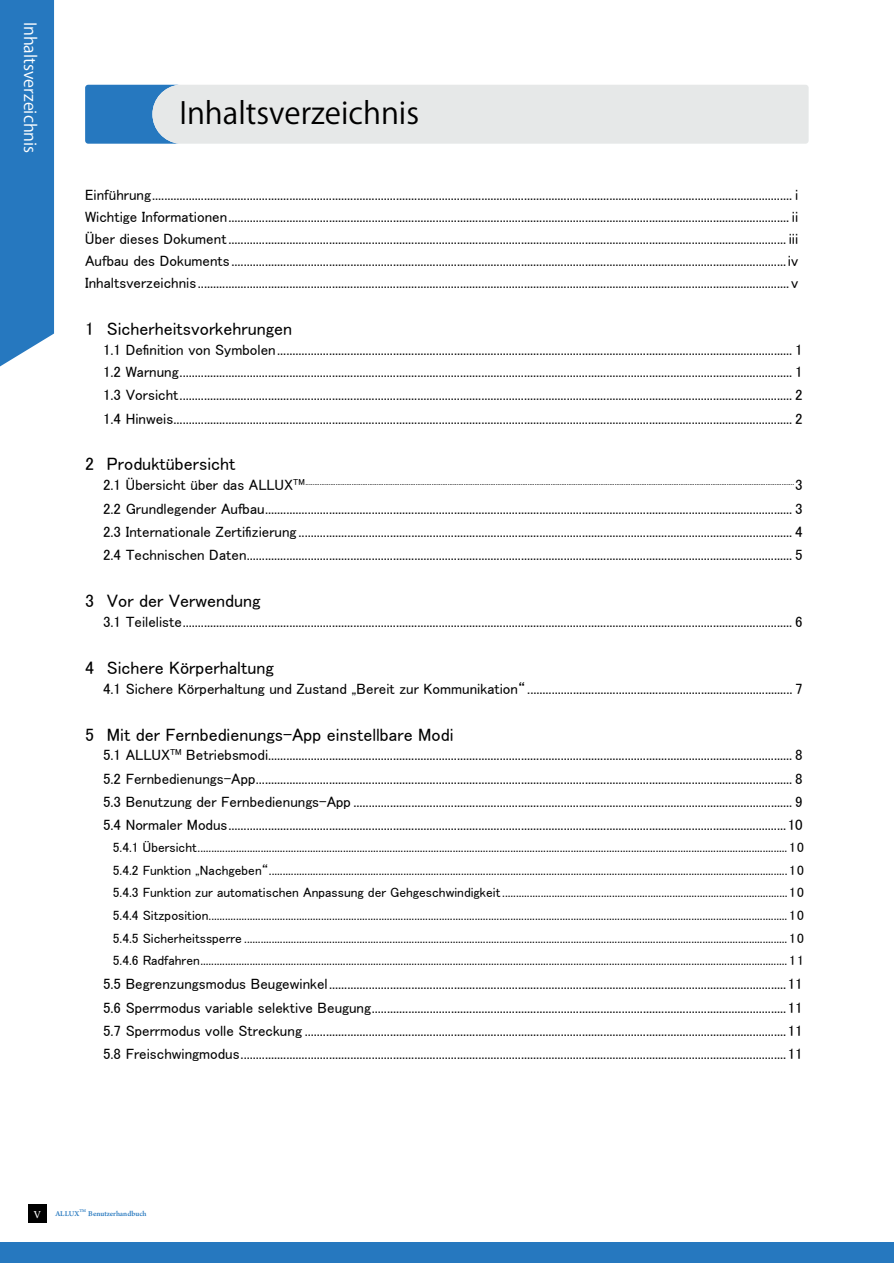
<style>
.page{position:relative;width:894px;height:1263px;background:#fff}
.page>*{position:absolute;margin:0;border:0;box-sizing:border-box;transform-origin:0 0}
.t1{font:30px "Koz Go Pr 6 N";color:#000}
.t2{font:18px "MS P Gothic";color:#000}
.t3{font:16.5px "Koz Go Pr 6 N";color:#fff}
.t4{font:15px/23.2px "MS P Gothic";color:#000;text-align:justify}
.t5{font:13.5px/22.6px "MS P Gothic";color:#000;text-align:justify}
.t6{font:500 10.5px "Adobe Naskh";color:#2678bf}
.t7{font:8.7px "MS P Gothic";color:#000}
.s1{font-size:15px}
.s2{font-family:"Koz Min Pr 6 N";font-weight:400;font-size:13.8px;color:#fff}
</style>
<div class="page">
<div style="left:0;top:0;width:54px;height:367px;background:#2678bf"></div>
<div style="left:28px;top:1204px;width:18px;height:18px;background:#000"></div>
<svg style="left:85px;top:85px;width:723px;height:59px;background:#d2dce4"></svg>
<div style="left:0;top:1241px;width:893px;height:22px;background:#2678bf"></div>
<p class="t3" style="left:39px;top:22px;width:133px;rotate:90deg">Inhaltsverzeichnis</p>
<h1 class="t1" style="left:179px;top:96px;width:241px">Inhaltsverzeichnis</h1>
<p class="t4" style="left:85px;top:183px;width:714px;line-height:22.2px">Einführung.................................................................................................................................................................................................................. i Wichtige Informationen........................................................................................................................................................................................ ii Über dieses Dokument....................................................................................................................................................................................... iii Aufbau des Dokuments...................................................................................................................................................................................... iv Inhaltsverzeichnis.................................................................................................................................................................................................. v</p>
<p class="t2" style="left:85px;top:319px;width:208px">1 Sicherheitsvorkehrungen</p>
<p class="t4" style="left:103px;top:338px;width:701px;line-height:22.8px">1.1 Definition von Symbolen......................................................................................................................................................................... 1<br>1.2 Warnung......................................................................................................................................................................................................... 1<br>1.3 Vorsicht......................................................................................................................................................................................................... 2<br>1.4 Hinweis........................................................................................................................................................................................................... 2</p>
<p class="t2" style="left:85px;top:455px;width:152px">2 Produktübersicht</p>
<p class="t7" style="left:103px;top:478px;width:700px"><span class="s1">2.1 Übersicht über das ALLUX</span>TM...................................................................................................................................................................................................................................................................................<span class="s1">3</span></p>
<p class="t4" style="left:103px;top:496px;width:701px">2.2 Grundlegender Aufbau............................................................................................................................................................................. 3<br>2.3 Internationale Zertifizierung .................................................................................................................................................................. 4<br>2.4 Technischen Daten................................................................................................................................................................................... 5</p>
<p class="t2" style="left:85px;top:591px;width:177px">3 Vor der Verwendung</p>
<p class="t4" style="left:103px;top:610px;width:701px">3.1 Teileliste........................................................................................................................................................................................................ 6</p>
<p class="t2" style="left:85px;top:658px;width:190px">4 Sichere Körperhaltung</p>
<p class="t4" style="left:103px;top:676px;width:700px">4.1 Sichere Körperhaltung und Zustand „Bereit zur Kommunikation“....................................................................................... 7</p>
<p class="t2" style="left:85px;top:725px;width:370px">5 Mit der Fernbedienungs-App einstellbare Modi</p>
<p class="t4" style="left:103px;top:743px;width:700px">5.1 ALLUX<sup>TM</sup> Betriebsmodi............................................................................................................................................................................ 8<br>5.2 Fernbedienungs-App................................................................................................................................................................................ 8<br>5.3 Benutzung der Fernbedienungs-App ................................................................................................................................................ 9<br>5.4 Normaler Modus.......................................................................................................................................................................................10</p>
<p class="t5" style="left:113px;top:836px;width:692px">5.4.1 Übersicht....................................................................................................................................................................................................................... 10<br>5.4.2 Funktion „Nachgeben“............................................................................................................................................................................................. 10<br>5.4.3 Funktion zur automatischen Anpassung der Gehgeschwindigkeit........................................................................................................10<br>5.4.4 Sitzposition................................................................................................................................................................................................................... 10<br>5.4.5 Sicherheitssperre ...................................................................................................................................................................................................... 10<br>5.4.6 Radfahren...................................................................................................................................................................................................................... 11</p>
<p class="t4" style="left:103px;top:972px;width:700px">5.5 Begrenzungsmodus Beugewinkel......................................................................................................................................................11<br>5.6 Sperrmodus variable selektive Beugung........................................................................................................................................11<br>5.7 Sperrmodus volle Streckung ..............................................................................................................................................................11<br>5.8 Freischwingmodus...................................................................................................................................................................................11</p>
<p class="t6" style="left:34px;top:1205px;width:114px"><span class="s2">v</span> ALLUX<sup>TM</sup> Benutzerhandbuch</p>
</div>
